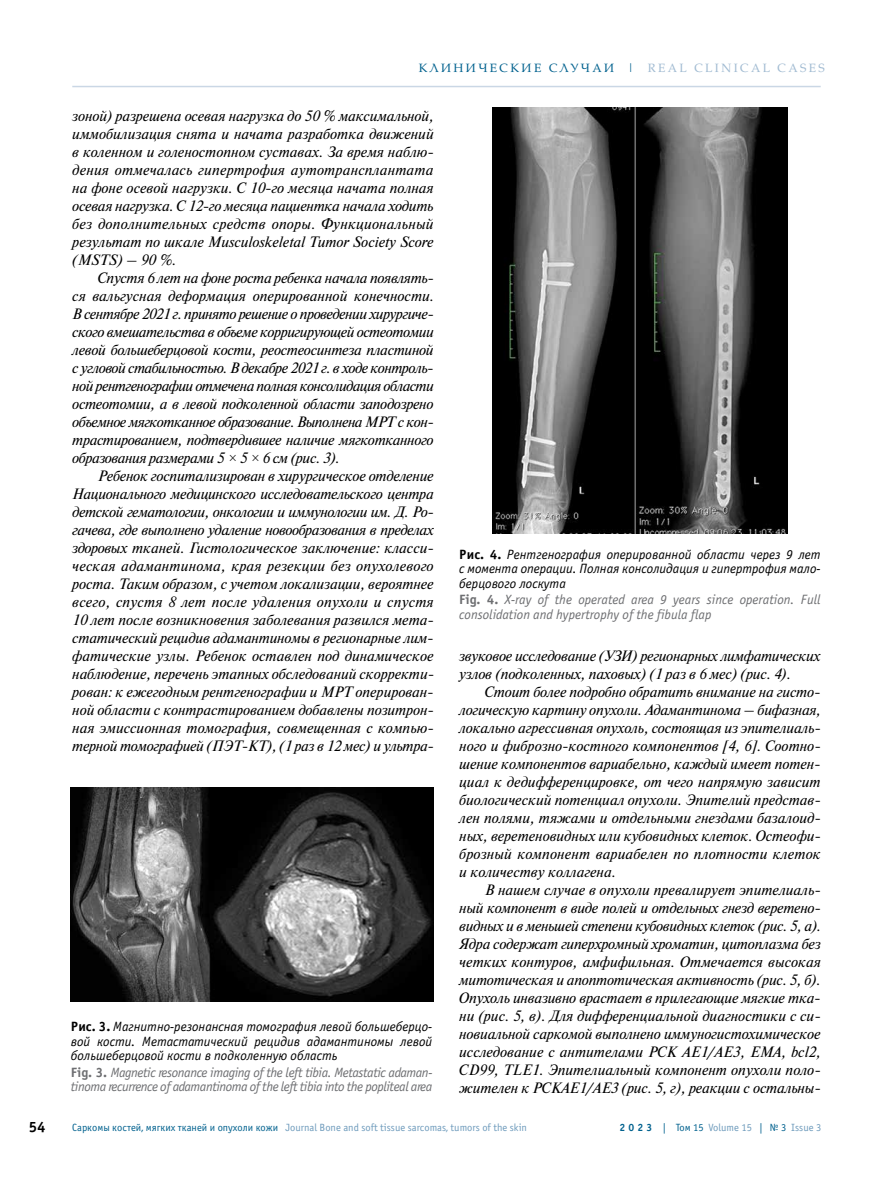
<style>
.page{position:relative;width:893px;height:1191px;background:#fff}
.page>*{position:absolute;margin:0;border:0;box-sizing:border-box;transform-origin:0 0}
.t1{font:italic 15px/18px "Newton C";letter-spacing:-.01em;color:#000;text-align:justify}
.t2{font:700 15px "Officina Sans C";color:#000}
.t3{font:italic 13.5px/14.4px "Officina Sans C";color:#000;text-align:justify}
.t4{font:italic 13.5px/14.4px "Officina Sans C";letter-spacing:-.03em;color:#6d6e71}
.t5{font:italic 13.5px/14.4px "Officina Sans C";color:#6d6e71}
.t6{font:12px "AG Palatial";letter-spacing:.2em;color:#00618e}
.t7{font:10.5px "Officina Sans C";color:#6e9bbc}
.s1{color:#a1bbd2}
.s2{font-family:"Times New Roman"}
.s3{font-weight:700;font-style:normal}
.s4{color:#00618e}
.s5{font-weight:700;color:#00618e}
</style>
<div class="page">
<hr style="left:72px;top:86px;width:749px;height:1px;background:#cad7e5">
<img style="left:71px;top:787px;width:363px;height:215px">
<img style="left:492px;top:108px;width:296px;height:425px">
<p class="t6" style="left:419px;top:61px;width:408px">КЛИНИЧЕСКИЕ СЛУЧАИ | <span class="s1">REAL CLINICAL CASES</span></p>
<p class="t1" style="left:72px;top:107px;width:363px">зоной) разрешена осевая нагрузка до 50 % максимальной, иммобилизация снята и начата разработка движений в коленном и голеностопном суставах. За время наблю&shy;дения отмечалась гипертрофия аутотрансплантата на фоне осевой нагрузки. С 10-го месяца начата полная осевая нагрузка. С 12-го месяца пациентка начала ходить без дополнительных средств опоры. Функциональный результат по шкале Musculoskeletal Tumor Society Score (MSTS) – 90 %.</p>
<p class="t1" style="left:72px;top:269px;width:363px;text-indent:26px">Спустя 6 лет на фоне роста ребенка начала появлять&shy;ся вальгусная деформация оперированной конечности.<br>В сентябре 2021 г. принято решение о проведении хирургиче&shy;ского вмешательства в объеме корригирующей остеотомии левой большеберцовой кости, реостеосинтеза пластиной с угловой стабильностью. В декабре 2021 г. в ходе контроль&shy;ной рентгенографии отмечена полная консолидация области остеотомии, а в левой подколенной области заподозрено объемное мягкотканное образование. Выполнена МРТ с кон&shy;трастированием, подтвердившее наличие мягкотканного образования размерами 5 <span class="s2">×</span> 5 <span class="s2">×</span> 6 см (рис. 3).</p>
<p class="t1" style="left:72px;top:467px;width:363px;text-indent:26px">Ребенок госпитализирован в хирургическое отделение Национального медицинского исследовательского центра детской гематологии, онкологии и иммунологии им. Д. Ро&shy;гачева, где выполнено удаление новообразования в пределах здоровых тканей. Гистологическое заключение: класси&shy;ческая адамантинома, края резекции без опухолевого роста. Таким образом, с учетом локализации, вероятнее всего, спустя 8 лет после удаления опухоли и спустя 10 лет после возникновения заболевания развился мета&shy;статический рецидив адамантиномы в регионарные лим&shy;фатические узлы. Ребенок оставлен под динамическое наблюдение, перечень этапных обследований скорректи&shy;рован: к ежегодным рентгенографии и МРТ оперирован&shy;ной области с контрастированием добавлены позитрон&shy;ная эмиссионная томография, совмещенная с компью&shy;терной томографией (ПЭТ-КТ), (1 раз в 12 мес) и ультра-</p>
<p class="t3" style="left:459px;top:547px;width:363px"><span class="s3">Рис. 4.</span> Рентгенография оперированной области через 9 лет с момента операции. Полная консолидация и гипертрофия мало&shy;берцового лоскута</p>
<p class="t5" style="left:459px;top:592px;width:363px"><span class="s3">Fig. 4.</span> X-ray of the operated area 9 years since operation. Full consolidation and hypertrophy of the fibula flap</p>
<p class="t1" style="left:459px;top:647px;width:363px">звуковое исследование (УЗИ) регионарных лимфатических узлов (подколенных, паховых) (1 раз в 6 мес) (рис. 4).</p>
<p class="t1" style="left:459px;top:683px;width:363px;text-indent:26px">Стоит более подробно обратить внимание на гисто&shy;логическую картину опухоли. Адамантинома – бифазная, локально агрессивная опухоль, состоящая из эпителиаль&shy;ного и фиброзно-костного компонентов [4, 6]. Соотно&shy;шение компонентов вариабельно, каждый имеет потен&shy;циал к дедифференцировке, от чего напрямую зависит биологический потенциал опухоли. Эпителий представ&shy;лен полями, тяжами и отдельными гнездами базалоид&shy;ных, веретеновидных или кубовидных клеток. Остеофи&shy;брозный компонент вариабелен по плотности клеток и количеству коллагена.</p>
<p class="t1" style="left:459px;top:881px;width:363px;text-indent:26px">В нашем случае в опухоли превалирует эпителиаль&shy;ный компонент в виде полей и отдельных гнезд веретено&shy;видных и в меньшей степени кубовидных клеток (рис. 5, а).<br>Ядра содержат гиперхромный хроматин, цитоплазма без четких контуров, амфифильная. Отмечается высокая митотическая и апоптотическая активность (рис. 5, б).<br>Опухоль инвазивно врастает в прилегающие мягкие тка&shy;ни (рис. 5, в). Для дифференциальной диагностики с си&shy;новиальной саркомой выполнено иммуногистохимическое исследование с антителами PCK AE1/AE3, EMA, bcl2, CD99, TLE1. Эпителиальный компонент опухоли поло&shy;жителен к PCKAE1/AE3 (рис. 5, г), реакции с остальны-</p>
<p class="t3" style="left:71px;top:1020px;width:363px"><span class="s3">Рис. 3.</span> Магнитно-резонансная томография левой большеберцо&shy;вой кости. Метастатический рецидив адамантиномы левой большеберцовой кости в подколенную область</p>
<p class="t4" style="left:71px;top:1065px;width:363px"><span class="s3">Fig. 3.</span> Magnetic resonance imaging of the left tibia. Metastatic adaman&shy;tinoma recurrence of adamantinoma of the left tibia into the popliteal area</p>
<p class="t2" style="left:29px;top:1118px;width:18px">54</p>
<p class="t7" style="left:72px;top:1121px;width:456px"><span class="s4">Cаркомы костей, мягких тканей и опухоли кожи</span> Journal Bone and soft tissue sarcomas, tumors of the skin</p>
<p class="t7" style="left:619px;top:1121px;width:203px"><span class="s5">2 0 2 3</span> <span class="s4">| Том 15</span> Volume 15 <span class="s4">| № 3</span> Issue 3</p>
</div>
